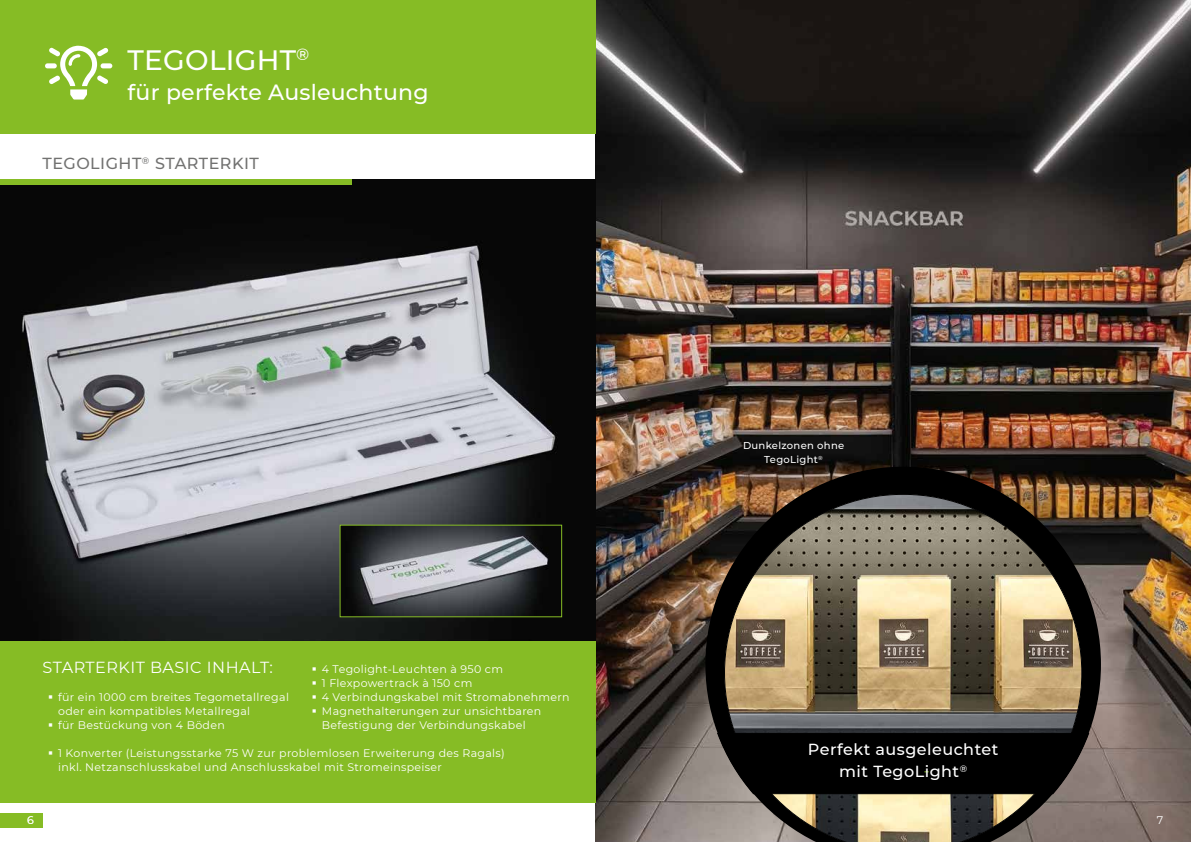
<style>
.page{position:relative;width:1191px;height:842px;background:#fff}
.page>*{position:absolute;margin:0;border:0;box-sizing:border-box;transform-origin:0 0}
.t1{font:53.8px "Font Awesome 5 Pro";color:#fff}
.t2{font:500 28px "Montserrat";letter-spacing:.01em;color:#fff}
.t3{font:500 22px "Montserrat";letter-spacing:.01em;color:#fff}
.t4{font:500 16px/22px "Montserrat";letter-spacing:.03em;color:#fff;text-align:center}
.t5{font:16px "Montserrat";letter-spacing:.03em;color:#fff}
.t6{font:500 16px "Montserrat";letter-spacing:.03em;color:#727271}
.t7{font:11px/14px "Montserrat";letter-spacing:.03em;color:#fff}
.t8{font:500 10px/14px "Montserrat";letter-spacing:.03em;color:#fff;text-align:center}
</style>
<div class="page">
<div style="left:0;top:814px;width:43px;height:14px;background:#86bc25"></div>
<img style="left:595px;top:0;width:596px;height:842px">
<div style="left:0;top:640px;width:595px;height:162px;background:#86bc25"></div>
<div style="left:0;top:0;width:595px;height:133px;background:#86bc25"></div>
<img style="left:0;top:179px;width:595px;height:461px">
<img style="left:705px;top:467px;width:396px;height:375px">
<img style="left:724px;top:494px;width:358px;height:348px">
<svg style="left:716px;top:732px;width:374px;height:63px;background:#0f0e0d"></svg>
<img style="left:341px;top:527px;width:219px;height:88px">
<div style="left:339px;top:525px;width:223px;height:92px;border:1px solid #86bc25"></div>
<div style="left:0;top:179px;width:351px;height:6px;background:#86bc25"></div>
<h1 class="t1" style="left:45px;top:46px;width:69px">▼◆●□■</h1>
<h2 class="t2" style="left:128px;top:40px;width:183px">TEGOLIGHT<sup>®</sup></h2>
<h3 class="t3" style="left:128px;top:76px;width:302px">für perfekte Ausleuchtung</h3>
<h3 class="t6" style="left:43px;top:152px;width:218px">TEGOLIGHT<sup>®</sup> STARTERKIT</h3>
<h3 class="t5" style="left:43px;top:656px;width:232px">STARTERKIT BASIC INHALT:</h3>
<p class="t7" style="left:58px;top:690px;width:232px;text-indent:-10px">▪ für ein 1000 cm breites Tegometallregal oder ein kompatibles Metallregal</p>
<p class="t7" style="left:48px;top:718px;width:178px">▪ für Bestückung von 4 Böden</p>
<p class="t7" style="left:312px;top:662px;width:193px">▪ 4 Tegolight-Leuchten à 950 cm</p>
<p class="t7" style="left:312px;top:676px;width:162px">▪ 1 Flexpowertrack à 150 cm</p>
<p class="t7" style="left:312px;top:690px;width:259px">▪ 4 Verbindungskabel mit Stromabnehmern</p>
<p class="t7" style="left:312px;top:704px;width:231px;text-align:center">▪ Magnethalterungen zur unsichtbaren<br>Befestigung der Verbindungskabel</p>
<p class="t7" style="left:58px;top:746px;width:448px;text-indent:-10px">▪ 1 Konverter (Leistungsstarke 75 W zur problemlosen Erweiterung des Ragals) inkl. Netzanschlusskabel und Anschlusskabel mit Stromeinspeiser</p>
<p class="t8" style="left:743px;top:438px;width:103px">Dunkelzonen ohne<br>TegoLight<sup>®</sup></p>
<h3 class="t4" style="left:808px;top:738px;width:192px">Perfekt ausgeleuchtet mit TegoLight<sup>®</sup></h3>
<p class="t7" style="left:27px;top:813px;width:8px">6</p>
<p class="t7" style="left:1157px;top:813px;width:8px">7</p>
</div>
